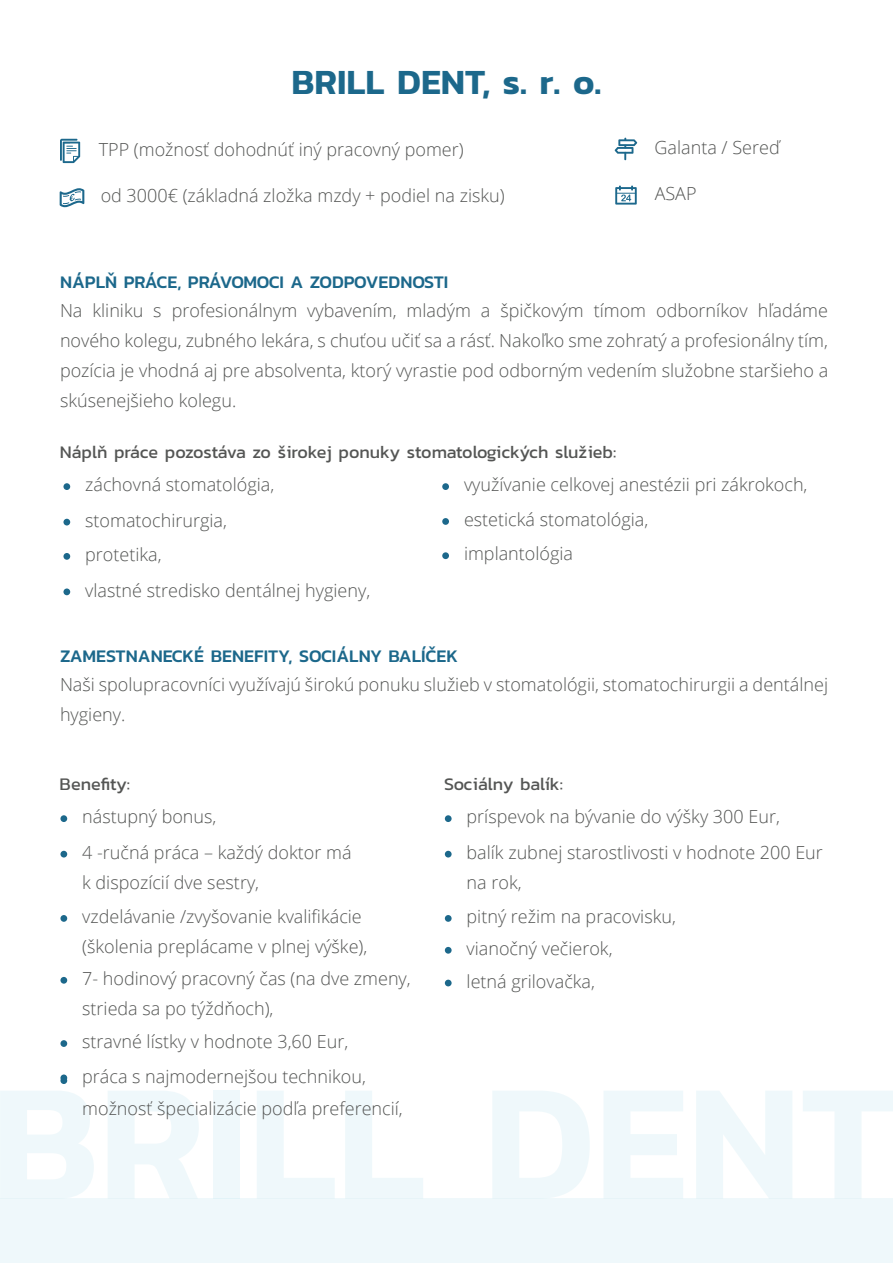
<style>
.page{position:relative;width:893px;height:1263px;background:#fff}
.page>*{position:absolute;margin:0;border:0;box-sizing:border-box;transform-origin:0 0}
.t1{font:600 36px "Kanit";color:#1c688b}
.t2{font:300 18px/30px "Open Sans";color:#545554}
.t3{font:18px "Kanit";color:#545554}
.t4{font:500 18px "Kanit";color:#1c688b}
</style>
<div class="page">
<svg style="left:60px;top:139px;width:20px;height:24px"></svg>
<svg style="left:615px;top:138px;width:22px;height:22px"></svg>
<svg style="left:615px;top:185px;width:22px;height:20px"></svg>
<svg style="left:60px;top:188px;width:24px;height:19px"></svg>
<div style="left:63px;top:483px;width:7px;height:7px;background:#1c688b;border-radius:50%"></div>
<div style="left:442px;top:483px;width:7px;height:7px;background:#1c688b;border-radius:50%"></div>
<div style="left:442px;top:518px;width:7px;height:7px;background:#1c688b;border-radius:50%"></div>
<div style="left:442px;top:552px;width:7px;height:7px;background:#1c688b;border-radius:50%"></div>
<div style="left:63px;top:519px;width:7px;height:6px;background:#1c688b;border-radius:50%"></div>
<div style="left:63px;top:553px;width:7px;height:7px;background:#1c688b;border-radius:50%"></div>
<div style="left:63px;top:588px;width:7px;height:7px;background:#1c688b;border-radius:50%"></div>
<div style="left:60px;top:815px;width:7px;height:7px;background:#1c688b;border-radius:50%"></div>
<div style="left:60px;top:1040px;width:7px;height:7px;background:#1c688b;border-radius:50%"></div>
<div style="left:60px;top:1074px;width:7px;height:7px;background:#1c688b;border-radius:50%"></div>
<div style="left:60px;top:1077px;width:7px;height:7px;background:#1c688b;border-radius:50%"></div>
<div style="left:60px;top:851px;width:7px;height:6px;background:#1c688b;border-radius:50%"></div>
<div style="left:60px;top:915px;width:7px;height:7px;background:#1c688b;border-radius:50%"></div>
<div style="left:60px;top:977px;width:7px;height:7px;background:#1c688b;border-radius:50%"></div>
<div style="left:445px;top:815px;width:7px;height:7px;background:#1c688b;border-radius:50%"></div>
<div style="left:445px;top:851px;width:7px;height:6px;background:#1c688b;border-radius:50%"></div>
<div style="left:445px;top:915px;width:7px;height:7px;background:#1c688b;border-radius:50%"></div>
<div style="left:445px;top:947px;width:7px;height:7px;background:#1c688b;border-radius:50%"></div>
<div style="left:445px;top:980px;width:7px;height:6px;background:#1c688b;border-radius:50%"></div>
<div style="left:0;top:1199px;width:893px;height:64px;background:#eff8fb"></div>
<h1 class="t1" style="left:291px;top:55px;width:311px">BRILL DENT, s. r. o.</h1>
<p class="t2" style="left:99px;top:134px;width:366px">TPP (možnosť dohodnúť iný pracovný pomer)</p>
<p class="t2" style="left:655px;top:132px;width:127px">Galanta / Sereď</p>
<p class="t2" style="left:101px;top:180px;width:406px">od 3000€ (základná zložka mzdy + podiel na zisku)</p>
<p class="t2" style="left:655px;top:178px;width:43px">ASAP</p>
<p class="t4" style="left:60px;top:268px;width:390px">NÁPLŇ PRÁCE, PRÁVOMOCI A ZODPOVEDNOSTI</p>
<p class="t2" style="left:60px;top:295px;width:770px;text-align:justify">Na kliniku s profesionálnym vybavením, mladým a špičkovým tímom odborníkov hľadáme nového kolegu, zubného lekára, s chuťou učiť sa a rásť. Nakoľko sme zohratý a profesionálny tím, pozícia je vhodná aj pre absolventa, ktorý vyrastie pod odborným vedením služobne staršieho a skúsenejšieho kolegu.</p>
<p class="t3" style="left:60px;top:438px;width:558px">Náplň práce pozostáva zo širokej ponuky stomatologických služieb:</p>
<p class="t2" style="left:85px;top:469px;width:191px">záchovná stomatológia,</p>
<p class="t2" style="left:464px;top:467px;width:345px;line-height:34.5px">využívanie celkovej anestézii pri zákrokoch, estetická stomatológia,<br>implantológia</p>
<p class="t2" style="left:85px;top:502px;width:286px;line-height:34.8px">stomatochirurgia,<br>protetika,<br>vlastné stredisko dentálnej hygieny,</p>
<p class="t4" style="left:60px;top:642px;width:400px">ZAMESTNANECKÉ BENEFITY, SOCIÁLNY BALÍČEK</p>
<p class="t2" style="left:60px;top:669px;width:770px">Naši spolupracovníci využívajú širokú ponuku služieb v stomatológii, stomatochirurgii a dentálnej hygieny.</p>
<p class="t3" style="left:60px;top:770px;width:72px">Benefity:</p>
<p class="t2" style="left:82px;top:801px;width:136px">nástupný bonus,</p>
<p class="t2" style="left:82px;top:837px;width:271px">4 -ručná práca – každý doktor má k dispozícií dve sestry,</p>
<p class="t2" style="left:82px;top:901px;width:287px">vzdelávanie /zvyšovanie kvalifikácie (školenia preplácame v plnej výške),</p>
<p class="t2" style="left:82px;top:963px;width:330px">7- hodinový pracovný čas (na dve zmeny, strieda sa po týždňoch),</p>
<p class="t2" style="left:82px;top:1024px;width:285px;line-height:34.3px">stravné lístky v hodnote 3,60 Eur, práca s najmodernejšou technikou,</p>
<p class="t2" style="left:82px;top:1093px;width:322px">možnosť špecializácie podľa preferencií,</p>
<p class="t3" style="left:444px;top:770px;width:121px">Sociálny balík:</p>
<p class="t2" style="left:467px;top:798px;width:358px;line-height:35.5px">príspevok na bývanie do výšky 300 Eur,<br>balík zubnej starostlivosti v hodnote 200 Eur</p>
<p class="t2" style="left:467px;top:865px;width:211px;line-height:34.2px">na rok,<br>pitný režim na pracovisku,</p>
<p class="t2" style="left:467px;top:931px;width:147px;line-height:32.7px">vianočný večierok, letná grilovačka,</p>
</div>
